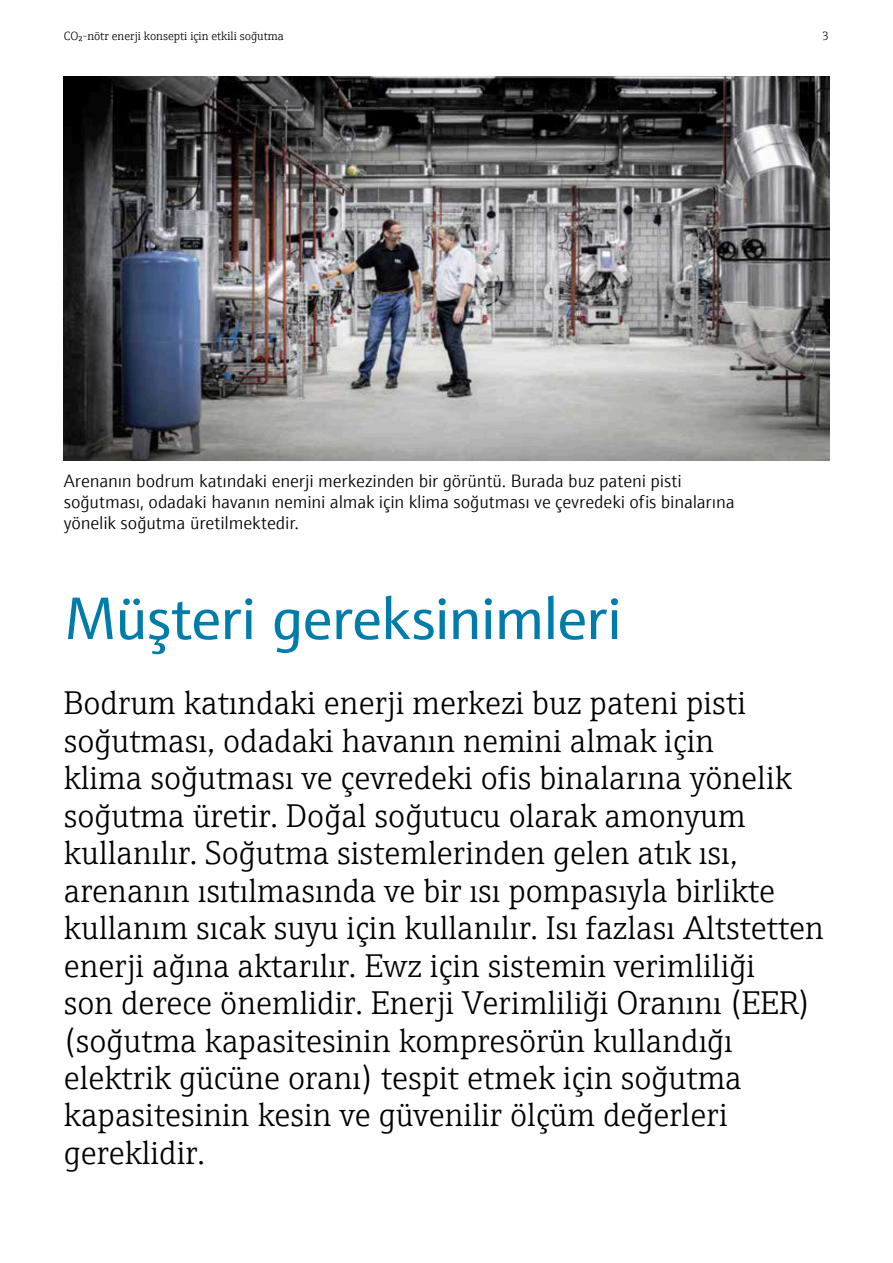
<style>
.page{position:relative;width:893px;height:1263px;background:#fff}
.page>*{position:absolute;margin:0;border:0;box-sizing:border-box;transform-origin:0 0}
.t1{font:60px "E+H Sans";letter-spacing:-.015em;color:#007caa}
.t2{font:300 33px "E+H Serif";color:#000}
.t3{font:300 18px "E+H Sans";letter-spacing:-.01em;color:#000}
.t4{font:300 12px "E+H Serif";color:#000}
</style>
<div class="page">
<img style="left:64px;top:77px;width:765px;height:383px">
<p class="t4" style="left:64px;top:31px;width:222px">CO₂-nötr enerji konsepti için etkili soğutma</p>
<p class="t4" style="left:822px;top:31px;width:8px">3</p>
<p class="t3" style="left:64px;top:473px;width:620px">Arenanın bodrum katındaki enerji merkezinden bir görüntü. Burada buz pateni pisti</p>
<p class="t3" style="left:64px;top:494px;width:672px">soğutması, odadaki havanın nemini almak için klima soğutması ve çevredeki ofis binalarına</p>
<p class="t3" style="left:64px;top:515px;width:237px">yönelik soğutma üretilmektedir.</p>
<p class="t1" style="left:64px;top:591px;width:560px">Müşteri gereksinimleri</p>
<p class="t2" style="left:64px;top:688px;width:684px">Bodrum katındaki enerji merkezi buz pateni pisti</p>
<p class="t2" style="left:64px;top:725px;width:652px">soğutması, odadaki havanın nemini almak için</p>
<p class="t2" style="left:64px;top:763px;width:729px">klima soğutması ve çevredeki ofis binalarına yönelik</p>
<p class="t2" style="left:64px;top:800px;width:683px">soğutma üretir. Doğal soğutucu olarak amonyum</p>
<p class="t2" style="left:64px;top:838px;width:676px">kullanılır. Soğutma sistemlerinden gelen atık ısı,</p>
<p class="t2" style="left:64px;top:875px;width:713px">arenanın ısıtılmasında ve bir ısı pompasıyla birlikte</p>
<p class="t2" style="left:64px;top:913px;width:762px">kullanım sıcak suyu için kullanılır. Isı fazlası Altstetten</p>
<p class="t2" style="left:64px;top:950px;width:693px">enerji ağına aktarılır. Ewz için sistemin verimliliği</p>
<p class="t2" style="left:64px;top:987px;width:748px">son derece önemlidir. Enerji Verimliliği Oranını (EER)</p>
<p class="t2" style="left:64px;top:1025px;width:671px">(soğutma kapasitesinin kompresörün kullandığı</p>
<p class="t2" style="left:64px;top:1062px;width:679px">elektrik gücüne oranı) tespit etmek için soğutma</p>
<p class="t2" style="left:64px;top:1100px;width:666px">kapasitesinin kesin ve güvenilir ölçüm değerleri</p>
<p class="t2" style="left:64px;top:1137px;width:143px">gereklidir.</p>
</div>
